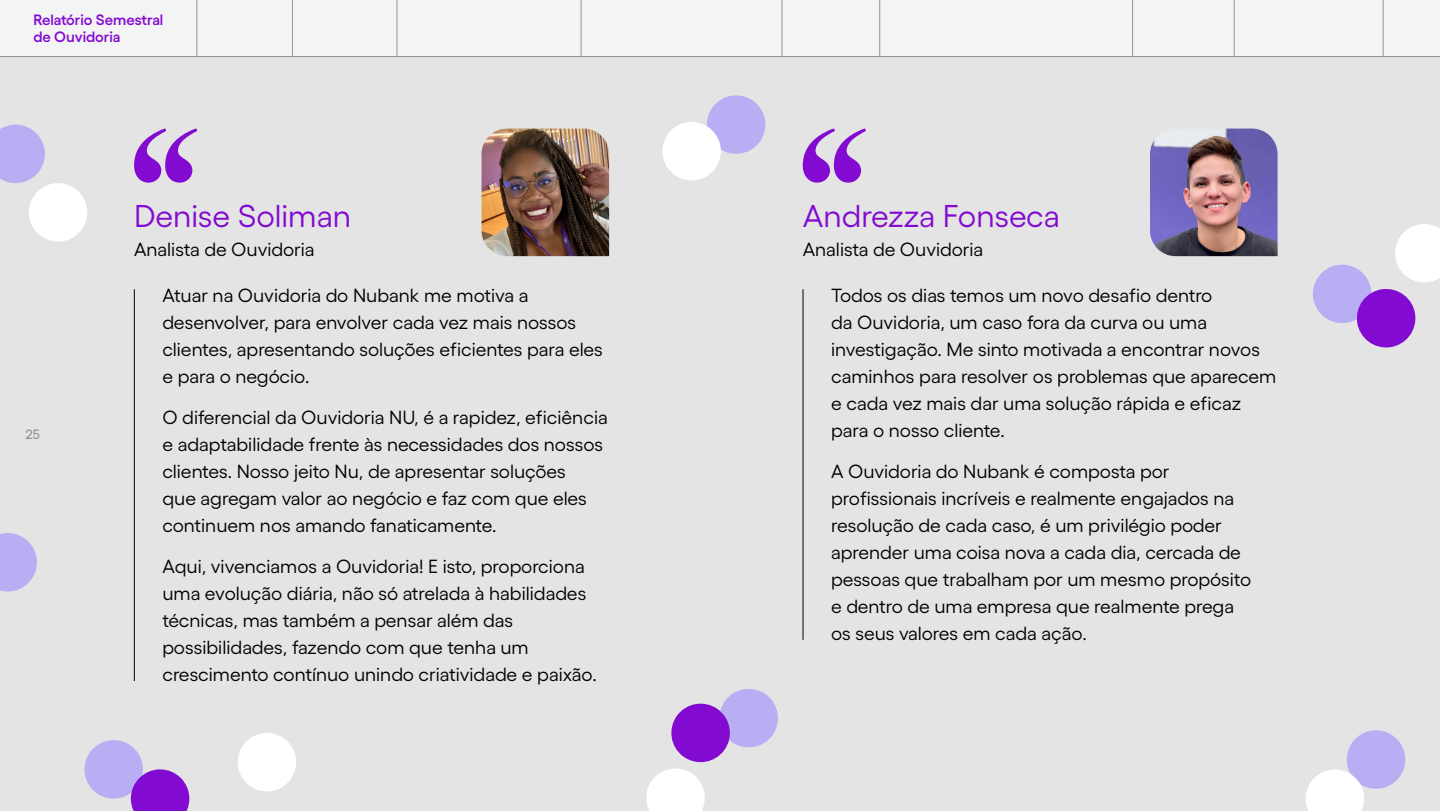
<style>
.page{position:relative;width:1440px;height:811px;background:#e4e4e4}
.page>*{position:absolute;margin:0;border:0;box-sizing:border-box;transform-origin:0 0}
.t1{font:31.6px "Gellix";color:#820ad1}
.t2{font:19px/27px "Gellix";color:#000}
.t3{font:600 15px/17px "Gellix";color:#820ad1}
.t4{font:500 13.6px "Gellix";color:#939598}
</style>
<div class="page">
<svg style="left:1306px;top:730px;width:100px;height:81px"></svg>
<svg style="left:0;top:125px;width:45px;height:58px;background:#beb6f1"></svg>
<svg style="left:1313px;top:224px;width:127px;height:124px"></svg>
<svg style="left:646px;top:689px;width:132px;height:122px"></svg>
<svg style="left:703px;top:95px;width:63px;height:59px"></svg>
<div style="left:84px;top:740px;width:59px;height:58px;background:#b8aef4;border-radius:50%"></div>
<div style="left:238px;top:733px;width:58px;height:58px;background:#fff;border-radius:50%"></div>
<div style="left:662px;top:122px;width:59px;height:58px;background:#fff;border-radius:50%"></div>
<svg style="left:131px;top:769px;width:58px;height:42px;background:#8f2ad5"></svg>
<svg style="left:0;top:533px;width:37px;height:58px"></svg>
<div style="left:29px;top:183px;width:58px;height:59px;background:#fff;border-radius:50%"></div>
<img style="left:482px;top:129px;width:127px;height:127px">
<img style="left:1150px;top:129px;width:128px;height:127px">
<svg style="left:134px;top:128px;width:63px;height:55px"></svg>
<svg style="left:803px;top:128px;width:63px;height:55px"></svg>
<hr style="left:134px;top:289px;width:1px;height:392px;background:#000">
<hr style="left:803px;top:289px;width:1px;height:351px;background:#000">
<div style="left:0;top:0;width:1440px;height:57px;background:#f4f4f4"></div>
<hr style="left:292px;top:0;width:1px;height:57px;background:#939598">
<hr style="left:197px;top:0;width:1px;height:57px;background:#939598">
<hr style="left:397px;top:0;width:1px;height:57px;background:#939598">
<hr style="left:581px;top:0;width:1px;height:57px;background:#939598">
<hr style="left:782px;top:0;width:1px;height:57px;background:#939598">
<hr style="left:879px;top:0;width:1px;height:57px;background:#939598">
<hr style="left:1132px;top:0;width:1px;height:57px;background:#939598">
<hr style="left:1234px;top:0;width:1px;height:57px;background:#939598">
<hr style="left:1383px;top:0;width:1px;height:57px;background:#939598">
<hr style="left:0;top:56px;width:1440px;height:1px;background:#939598">
<p class="t3" style="left:34px;top:10px;width:131px">Relatório Semestral de Ouvidoria</p>
<p class="t4" style="left:25px;top:423px;width:16px">25</p>
<h1 class="t1" style="left:134px;top:192px;width:219px">Denise Soliman</h1>
<p class="t2" style="left:134px;top:234px;width:182px">Analista de Ouvidoria</p>
<p class="t2" style="left:162px;top:279px;width:442px">Atuar na Ouvidoria do Nubank me motiva a desenvolver, para envolver cada vez mais nossos clientes, apresentando soluções eficientes para eles e para o negócio.</p>
<p class="t2" style="left:162px;top:402px;width:447px">O diferencial da Ouvidoria NU, é a rapidez, eficiência e adaptabilidade frente às necessidades dos nossos clientes. Nosso jeito Nu, de apresentar soluções<br>que agregam valor ao negócio e faz com que eles continuem nos amando fanaticamente.</p>
<p class="t2" style="left:162px;top:551px;width:436px">Aqui, vivenciamos a Ouvidoria! E isto, proporciona uma evolução diária, não só atrelada à habilidades técnicas, mas também a pensar além das possibilidades, fazendo com que tenha um crescimento contínuo unindo criatividade e paixão.</p>
<h1 class="t1" style="left:803px;top:192px;width:259px">Andrezza Fonseca</h1>
<p class="t2" style="left:803px;top:234px;width:182px">Analista de Ouvidoria</p>
<p class="t2" style="left:831px;top:279px;width:447px">Todos os dias temos um novo desafio dentro<br>da Ouvidoria, um caso fora da curva ou uma investigação. Me sinto motivada a encontrar novos caminhos para resolver os problemas que aparecem e cada vez mais dar uma solução rápida e eficaz para o nosso cliente.</p>
<p class="t2" style="left:831px;top:456px;width:422px">A Ouvidoria do Nubank é composta por profissionais incríveis e realmente engajados na resolução de cada caso, é um privilégio poder aprender uma coisa nova a cada dia, cercada de pessoas que trabalham por um mesmo propósito e dentro de uma empresa que realmente prega os seus valores em cada ação.</p>
</div>
